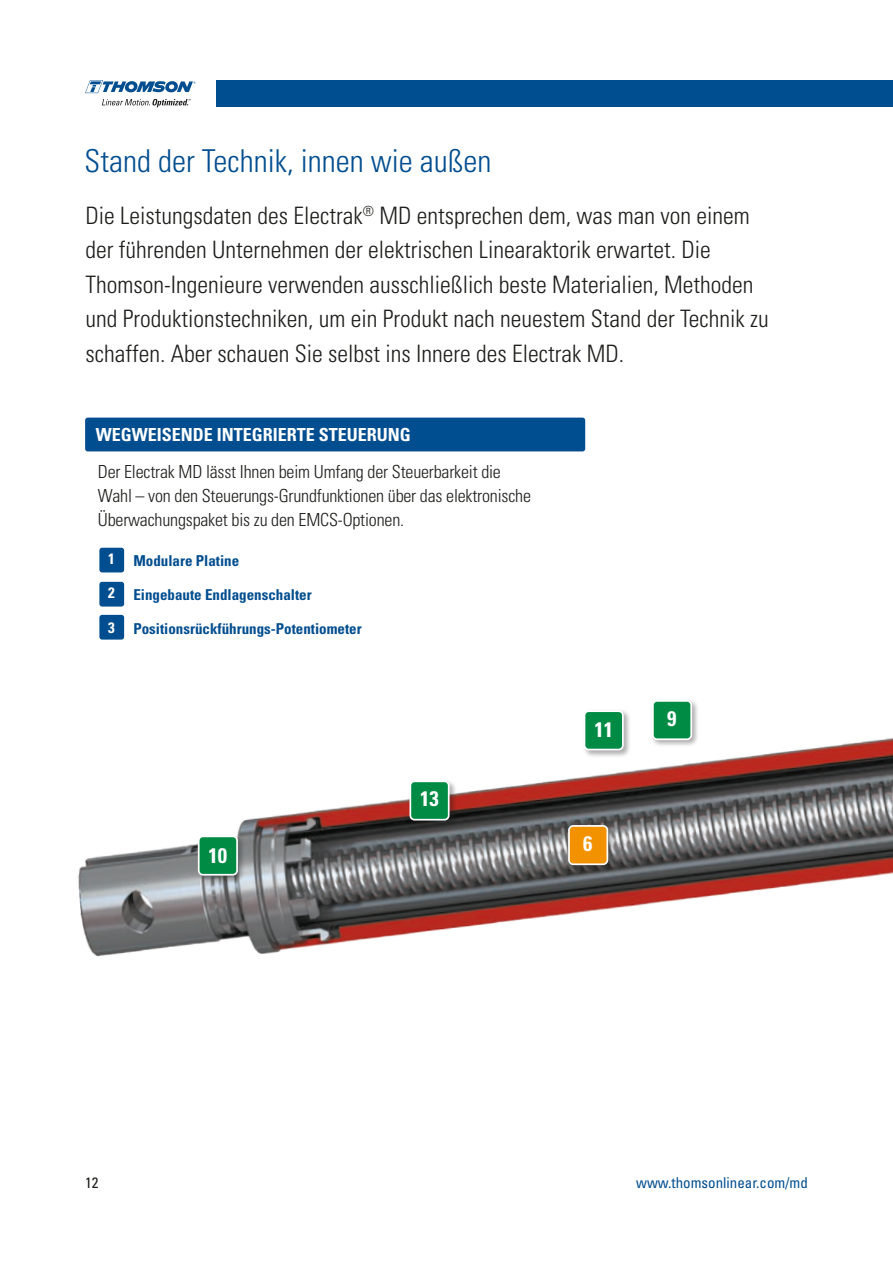
<style>
.page{position:relative;width:893px;height:1263px;background:#fff}
.page>*{position:absolute;margin:0;border:0;box-sizing:border-box;transform-origin:0 0}
.t1{font:300 condensed 31.5px "Univers";color:#004d8f}
.t2{font:300 condensed 24px/34.5px "Univers";color:#1d1d1b}
.t3{font:700 condensed 21px "Univers LT Std";color:#fff}
.t4{font:300 condensed 18px/24px "Univers";letter-spacing:-.01em;color:#1d1d1b}
.t5{font:700 condensed 18px "Univers";color:#fff}
.t6{font:700 condensed 15px "Univers";color:#004d8f}
.t7{font:condensed 15px "Univers LT Std";color:#004d8f}
.t8{font:700 condensed 15px "Univers LT Std";color:#fff}
.t9{font:condensed 15px "Univers LT Std";color:#1d1d1b}
</style>
<div class="page">
<div style="left:217px;top:80px;width:676px;height:27px;background:#004d8f"></div>
<svg style="left:85px;top:80px;width:111px;height:13px"></svg>
<svg style="left:102px;top:99px;width:89px;height:8px"></svg>
<img style="left:78px;top:547px;width:815px;height:410px">
<div style="left:85px;top:418px;width:500px;height:33px;background:#004d8f;border-radius:3px"></div>
<svg style="left:85px;top:572px;width:38px;height:68px"></svg>
<div style="left:99px;top:548px;width:25px;height:24px;background:#004d8f;border-radius:3px"></div>
<div style="left:99px;top:582px;width:25px;height:24px;background:#004d8f;border-radius:3px"></div>
<div style="left:99px;top:615px;width:25px;height:25px;background:#004d8f;border-radius:3px"></div>
<div style="left:408px;top:779px;width:49px;height:49px;background:#1d1d1b;opacity:.35"></div>
<div style="left:410px;top:781px;width:39px;height:39px;background:#008b45;border-radius:4px"></div>
<div style="left:409px;top:780px;width:41px;height:40px;border:2px solid #fff;border-radius:4px"></div>
<div style="left:196px;top:834px;width:49px;height:49px;background:#1d1d1b;opacity:.35"></div>
<div style="left:199px;top:836px;width:38px;height:39px;background:#008b45;border-radius:4px"></div>
<div style="left:198px;top:835px;width:40px;height:40px;border:2px solid #fff;border-radius:4px"></div>
<div style="left:582px;top:709px;width:49px;height:49px;background:#1d1d1b;opacity:.35"></div>
<div style="left:584px;top:711px;width:39px;height:38px;background:#008b45;border-radius:4px"></div>
<div style="left:584px;top:710px;width:40px;height:40px;border:2px solid #fff;border-radius:4px"></div>
<div style="left:650px;top:698px;width:49px;height:49px;background:#1d1d1b;opacity:.35"></div>
<div style="left:653px;top:701px;width:38px;height:38px;background:#008b45;border-radius:4px"></div>
<div style="left:652px;top:700px;width:40px;height:40px;border:2px solid #fff;border-radius:4px"></div>
<div style="left:566px;top:823px;width:50px;height:49px;background:#1d1d1b;opacity:.35"></div>
<div style="left:569px;top:826px;width:38px;height:38px;background:#f39200;border-radius:4px"></div>
<div style="left:568px;top:825px;width:40px;height:40px;border:2px solid #fff;border-radius:4px"></div>
<h1 class="t1" style="left:85px;top:141px;width:408px">Stand der Technik, innen wie außen</h1>
<p class="t2" style="left:86px;top:198px;width:685px">Die Leistungsdaten des Electrak<sup>®</sup> MD entsprechen dem, was man von einem der führenden Unternehmen der elektrischen Linearaktorik erwartet. Die Thomson-Ingenieure verwenden ausschließlich beste Materialien, Methoden und Produktionstechniken, um ein Produkt nach neuestem Stand der Technik zu schaffen. Aber schauen Sie selbst ins Innere des Electrak MD.</p>
<p class="t5" style="left:96px;top:423px;width:317px">WEGWEISENDE INTEGRIERTE STEUERUNG</p>
<p class="t4" style="left:98px;top:459px;width:435px">Der Electrak MD lässt Ihnen beim Umfang der Steuerbarkeit die<br>Wahl – von den Steuerungs-Grundfunktionen über das elektronische<br>Überwachungspaket bis zu den EMCS-Optionen.</p>
<p class="t6" style="left:133px;top:551px;width:107px">Modulare Platine</p>
<p class="t6" style="left:133px;top:585px;width:180px">Eingebaute Endlagenschalter</p>
<p class="t6" style="left:133px;top:619px;width:230px">Positionsrückführungs-Potentiometer</p>
<p class="t8" style="left:108px;top:549px;width:8px">1</p>
<p class="t8" style="left:108px;top:583px;width:8px">2</p>
<p class="t8" style="left:108px;top:618px;width:8px">3</p>
<p class="t3" style="left:209px;top:843px;width:20px">10</p>
<p class="t3" style="left:420px;top:786px;width:20px">13</p>
<p class="t3" style="left:594px;top:716px;width:20px">11</p>
<p class="t3" style="left:583px;top:830px;width:11px">6</p>
<p class="t3" style="left:667px;top:705px;width:11px">9</p>
<p class="t9" style="left:85px;top:1173px;width:15px">12</p>
<p class="t7" style="left:636px;top:1173px;width:173px">www.thomsonlinear.com/md</p>
</div>
